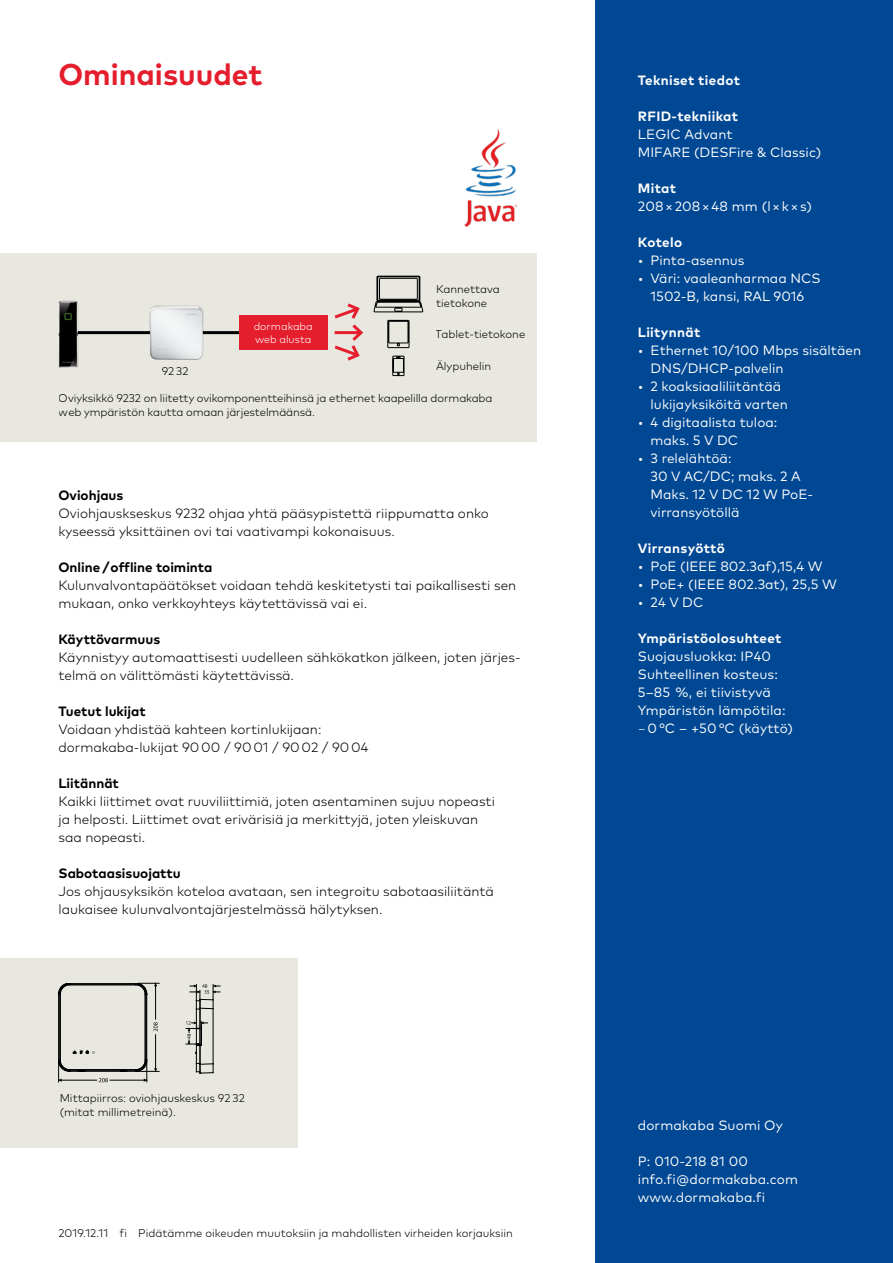
<style>
.page{position:relative;width:893px;height:1263px;background:#fff}
.page>*{position:absolute;margin:0;border:0;box-sizing:border-box;transform-origin:0 0}
.t1{font:700 30px "Mark Pro";color:#e51e2d}
.t2{font:300 13.5px/18px "Mark Pro";color:#000}
.t3{font:13.5px/18px "Mark Pro";color:#fff}
.t4{font:700 13.5px "Mark Pro";color:#000}
.t5{font:700 13.5px "Mark Pro";letter-spacing:.025em;color:#fff}
.t6{font:300 11.25px/14.2px "Mark Pro";color:#000}
.t7{font:300 10.5px/12.8px "Mark Pro";color:#fff}
.s1{font-weight:300}
</style>
<div class="page">
<div style="left:595px;top:0;width:298px;height:1263px;background:#004893"></div>
<img style="left:464px;top:129px;width:54px;height:98px">
<div style="left:0;top:958px;width:298px;height:189px;background:#e9e8e0"></div>
<hr style="left:69px;top:983px;width:67px;height:1px;background:#000">
<hr style="left:59px;top:994px;width:1px;height:66px;background:#000">
<hr style="left:58px;top:994px;width:1px;height:67px;background:#000">
<hr style="left:146px;top:994px;width:1px;height:66px;background:#000">
<hr style="left:147px;top:994px;width:1px;height:67px;background:#000">
<hr style="left:70px;top:1070px;width:66px;height:1px;background:#000">
<hr style="left:69px;top:1071px;width:67px;height:1px;background:#000">
<hr style="left:70px;top:1069px;width:66px;height:1px;background:#000">
<hr style="left:145px;top:994px;width:1px;height:66px;background:#000">
<hr style="left:70px;top:984px;width:66px;height:1px;background:#000">
<svg style="left:58px;top:983px;width:13px;height:11px"></svg>
<hr style="left:60px;top:994px;width:1px;height:66px;background:#000">
<svg style="left:73px;top:1050px;width:22px;height:4px"></svg>
<hr style="left:59px;top:1080px;width:38px;height:1px;background:#000">
<svg style="left:58px;top:1060px;width:13px;height:22px"></svg>
<hr style="left:155px;top:1035px;width:1px;height:36px;background:#000">
<hr style="left:110px;top:1080px;width:37px;height:1px;background:#000">
<hr style="left:155px;top:983px;width:1px;height:36px;background:#000">
<svg style="left:135px;top:983px;width:24px;height:12px"></svg>
<svg style="left:135px;top:1060px;width:24px;height:22px"></svg>
<svg style="left:99px;top:1078px;width:9px;height:4px"></svg>
<svg style="left:153px;top:1022px;width:5px;height:9px"></svg>
<svg style="left:186px;top:984px;width:34px;height:90px"></svg>
<div style="left:0;top:253px;width:537px;height:188px;background:#e9e8e0"></div>
<hr style="left:196px;top:331px;width:93px;height:3px;background:#000">
<hr style="left:70px;top:331px;width:93px;height:3px;background:#000">
<svg style="left:334px;top:303px;width:30px;height:58px"></svg>
<svg style="left:387px;top:320px;width:22px;height:28px"></svg>
<svg style="left:392px;top:356px;width:12px;height:20px"></svg>
<svg style="left:374px;top:276px;width:49px;height:36px"></svg>
<div style="left:239px;top:315px;width:88px;height:35px;background:#e51e2d"></div>
<img style="left:141px;top:305px;width:73px;height:55px">
<img style="left:58px;top:300px;width:29px;height:69px">
<h1 class="t1" style="left:58px;top:52px;width:205px">Ominaisuudet</h1>
<p class="t6" style="left:162px;top:363px;width:28px">92 32</p>
<p class="t7" style="left:254px;top:319px;width:60px">dormakaba web alusta</p>
<p class="t6" style="left:436px;top:281px;width:65px">Kannettava tietokone</p>
<p class="t6" style="left:436px;top:326px;width:91px">Tablet-tietokone</p>
<p class="t6" style="left:436px;top:358px;width:57px">Älypuhelin</p>
<p class="t6" style="left:59px;top:390px;width:435px">Oviyksikkö 9232 on liitetty ovikomponentteihinsä ja ethernet kaapelilla dormakaba web ympäristön kautta omaan järjestelmäänsä.</p>
<p class="t4" style="left:58px;top:484px;width:66px">Oviohjaus</p>
<p class="t2" style="left:58px;top:503px;width:432px">Oviohjauskseskus 9232 ohjaa yhtä pääsypistettä riippumatta onko kyseessä yksittäinen ovi tai vaativampi kokonaisuus.</p>
<p class="t4" style="left:58px;top:556px;width:155px">Online / offline toiminta</p>
<p class="t2" style="left:58px;top:575px;width:459px">Kulunvalvontapäätökset voidaan tehdä keskitetysti tai paikallisesti sen mukaan, onko verkkoyhteys käytettävissä vai ei.</p>
<p class="t4" style="left:58px;top:628px;width:103px">Käyttövarmuus</p>
<p class="t2" style="left:58px;top:647px;width:464px">Käynnistyy automaattisesti uudelleen sähkökatkon jälkeen, joten järjes&shy;telmä on välittömästi käytettävissä.</p>
<p class="t4" style="left:58px;top:700px;width:89px">Tuetut lukijat</p>
<p class="t2" style="left:58px;top:719px;width:312px">Voidaan yhdistää kahteen kortinlukijaan: dormakaba-lukijat 90 00 / 90 01 / 90 02 / 90 04</p>
<p class="t4" style="left:58px;top:772px;width:62px">Liitännät</p>
<p class="t2" style="left:58px;top:791px;width:438px">Kaikki liittimet ovat ruuviliittimiä, joten asentaminen sujuu nopeasti ja helposti. Liittimet ovat erivärisiä ja merkittyjä, joten yleiskuvan saa nopeasti.</p>
<p class="t4" style="left:58px;top:862px;width:124px">Sabotaasisuojattu</p>
<p class="t2" style="left:58px;top:881px;width:437px">Jos ohjausyksikön koteloa avataan, sen integroitu sabotaasiliitäntä laukaisee kulunvalvontajärjestelmässä hälytyksen.</p>
<p class="t6" style="left:60px;top:1090px;width:187px">Mittapiirros: oviohjauskeskus 92 32 (mitat millimetreinä).</p>
<p class="t6" style="left:58px;top:1225px;width:456px">2019.12.11 fi Pidätämme oikeuden muutoksiin ja mahdollisten virheiden korjauksiin</p>
<p class="t5" style="left:638px;top:70px;width:104px">Tekniset tiedot</p>
<p class="t5" style="left:638px;top:106px;width:102px">RFID-tekniikat</p>
<p class="t3" style="left:638px;top:125px;width:185px">LEGIC Advant<br>MIFARE (DESFire &amp; Classic)</p>
<p class="t5" style="left:638px;top:178px;width:40px">Mitat</p>
<p class="t3" style="left:638px;top:197px;width:176px">208 × 208 × 48 mm (l × k × s)</p>
<p class="t5" style="left:638px;top:232px;width:46px">Kotelo</p>
<p class="t3" style="left:638px;top:251px;width:108px">• Pinta-asennus</p>
<p class="t3" style="left:638px;top:269px;width:184px;text-align:center">• Väri: vaaleanharmaa NCS<br>1502-B, kansi, RAL 9016</p>
<p class="t5" style="left:638px;top:322px;width:64px">Liitynnät</p>
<p class="t3" style="left:651px;top:341px;width:212px;text-indent:-13px">• Ethernet 10/100 Mbps sisältäen<br>DNS/DHCP-palvelin</p>
<p class="t3" style="left:651px;top:377px;width:139px;text-indent:-13px">• 2 koaksiaaliliitäntää lukijayksiköitä varten</p>
<p class="t3" style="left:651px;top:413px;width:128px;text-indent:-13px">• 4 digitaalista tuloa: maks. 5 V DC</p>
<p class="t3" style="left:651px;top:449px;width:164px;text-indent:-13px">• 3 relelähtöä:<br>30 V AC/DC; maks. 2 A<br>Maks. 12 V DC 12 W PoE&shy;virransyötöllä</p>
<p class="t5" style="left:638px;top:538px;width:89px">Virransyöttö</p>
<p class="t3" style="left:638px;top:557px;width:186px">• PoE (IEEE 802.3af),15,4 W</p>
<p class="t3" style="left:638px;top:575px;width:201px">• PoE+ (IEEE 802.3at), 25,5 W</p>
<p class="t3" style="left:638px;top:593px;width:67px">• 24 V DC</p>
<p class="t5" style="left:638px;top:628px;width:145px">Ympäristöolosuhteet</p>
<p class="t3" style="left:638px;top:647px;width:157px">Suojausluokka: IP40<br>Suhteellinen kosteus:<br>5–85 %, ei tiivistyvä<br>Ympäristön lämpötila: <span class="s1">−</span> 0 °C – +50 °C (käyttö)</p>
<p class="t3" style="left:638px;top:1115px;width:147px">dormakaba Suomi Oy</p>
<p class="t3" style="left:638px;top:1151px;width:162px">P: 010-218 81 00 info.fi@dormakaba.com www.dormakaba.fi</p>
</div>
